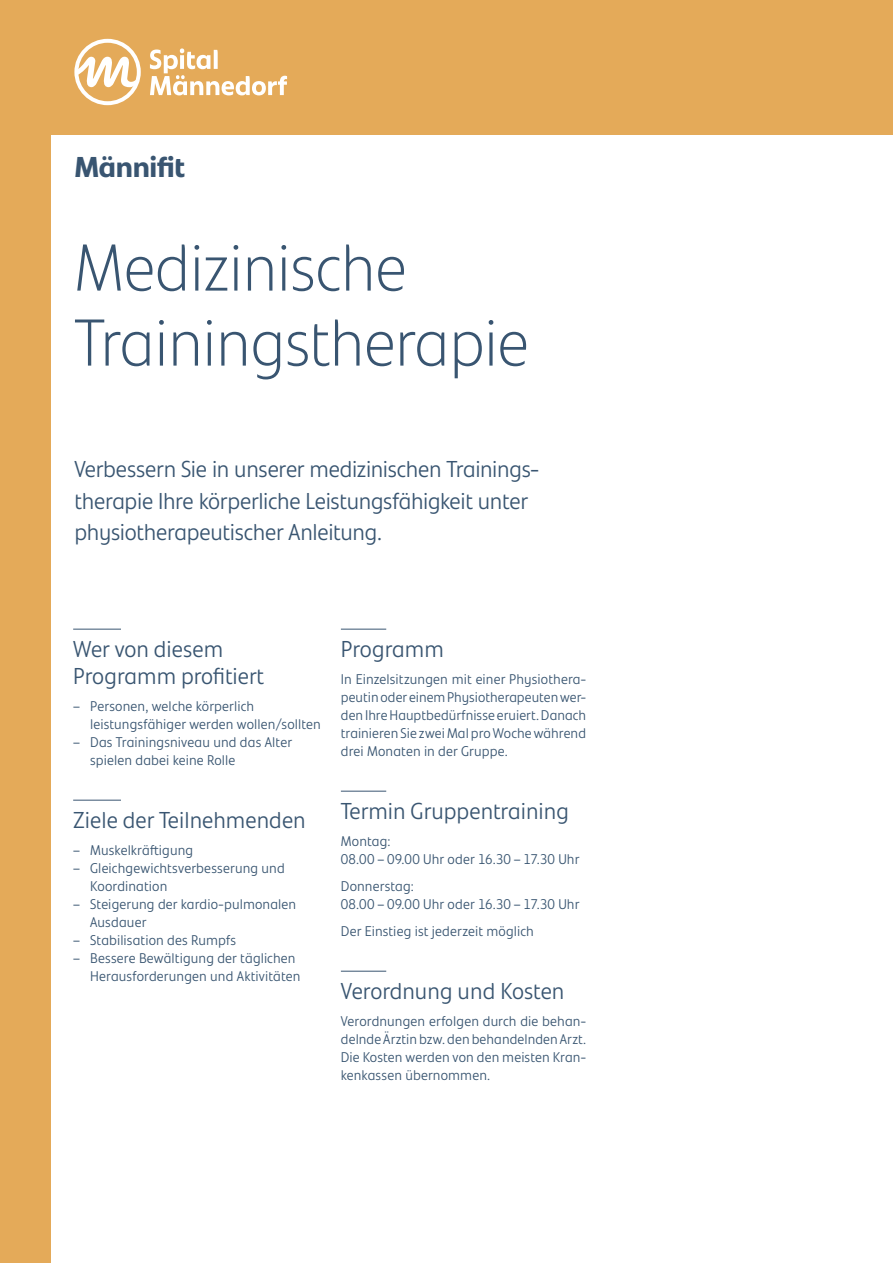
<style>
.page{position:relative;width:893px;height:1263px;background:#fff}
.page>*{position:absolute;margin:0;border:0;box-sizing:border-box;transform-origin:0 0}
.t1{font:300 semi-condensed 69px/75px "Bonnie";letter-spacing:-.01em;color:#395571}
.t2{font:700 semi-condensed 30px "Bonnie";letter-spacing:-.01em;color:#395571}
.t3{font:24px/31.5px "Bonnie Semi Condensed Blond";letter-spacing:-.005em;color:#395571}
.t4{font:14.7px/18px "Bonnie Semi Condensed Blond";letter-spacing:.01em;color:#395571}
</style>
<div class="page">
<div style="left:0;top:0;width:51px;height:1263px;background:#e4aa59"></div>
<div style="left:0;top:0;width:893px;height:135px;background:#e4aa59"></div>
<svg style="left:74px;top:39px;width:67px;height:66px"></svg>
<svg style="left:150px;top:48px;width:137px;height:47px"></svg>
<hr style="left:73px;top:629px;width:48px;height:1px;background:#395571">
<hr style="left:73px;top:800px;width:48px;height:1px;background:#395571">
<hr style="left:341px;top:629px;width:45px;height:1px;background:#395571">
<hr style="left:341px;top:791px;width:45px;height:1px;background:#395571">
<hr style="left:341px;top:971px;width:45px;height:1px;background:#395571">
<h2 class="t2" style="left:74px;top:146px;width:112px">Männifit</h2>
<h1 class="t1" style="left:74px;top:230px;width:456px">Medizinische<br>Trainingstherapie</h1>
<h3 class="t3" style="left:74px;top:453px;width:466px">Verbessern Sie in unserer medizinischen Trainings&shy;therapie Ihre körperliche Leistungsfähigkeit unter physiotherapeutischer Anleitung.</h3>
<h3 class="t3" style="left:73px;top:635px;width:192px;line-height:27px">Wer von diesem<br>Programm profitiert</h3>
<p class="t4" style="left:90px;top:697px;width:232px;text-indent:-17px">– Personen, welche körperlich leistungsfähiger werden wollen/sollten</p>
<p class="t4" style="left:90px;top:733px;width:203px;text-indent:-17px">– Das Trainingsniveau und das Alter spielen dabei keine Rolle</p>
<h3 class="t3" style="left:73px;top:804px;width:234px">Ziele der Teilnehmenden</h3>
<p class="t4" style="left:73px;top:841px;width:122px">– Muskelkräftigung</p>
<p class="t4" style="left:90px;top:859px;width:196px;text-indent:-17px">– Gleichgewichtsverbesserung und<br>Koordination</p>
<p class="t4" style="left:90px;top:895px;width:208px;text-indent:-17px">– Steigerung der kardio-pulmonalen<br>Ausdauer</p>
<p class="t4" style="left:73px;top:931px;width:165px">– Stabilisation des Rumpfs</p>
<p class="t4" style="left:90px;top:949px;width:212px;text-indent:-17px">– Bessere Bewältigung der täglichen<br>Herausforderungen und Aktivitäten</p>
<h3 class="t3" style="left:341px;top:633px;width:104px">Programm</h3>
<p class="t4" style="left:341px;top:670px;width:247px;text-align:justify">In Einzelsitzungen mit einer Physiothera&shy;peutin oder einem Physiotherapeuten wer&shy;den Ihre Hauptbedürfnisse eruiert. Danach trainieren Sie zwei Mal pro Woche während drei Monaten in der Gruppe.</p>
<h3 class="t3" style="left:341px;top:795px;width:230px">Termin Gruppentraining</h3>
<p class="t4" style="left:341px;top:832px;width:240px">Montag:<br>08.00 – 09.00 Uhr oder 16.30 – 17.30 Uhr</p>
<p class="t4" style="left:341px;top:877px;width:240px">Donnerstag:<br>08.00 – 09.00 Uhr oder 16.30 – 17.30 Uhr</p>
<p class="t4" style="left:341px;top:922px;width:194px">Der Einstieg ist jederzeit möglich</p>
<h3 class="t3" style="left:341px;top:975px;width:225px">Verordnung und Kosten</h3>
<p class="t4" style="left:341px;top:1012px;width:247px;text-align:justify">Verordnungen erfolgen durch die behan&shy;delnde Ärztin bzw. den behandelnden Arzt.<br>Die Kosten werden von den meisten Kran&shy;kenkassen übernommen.</p>
</div>
